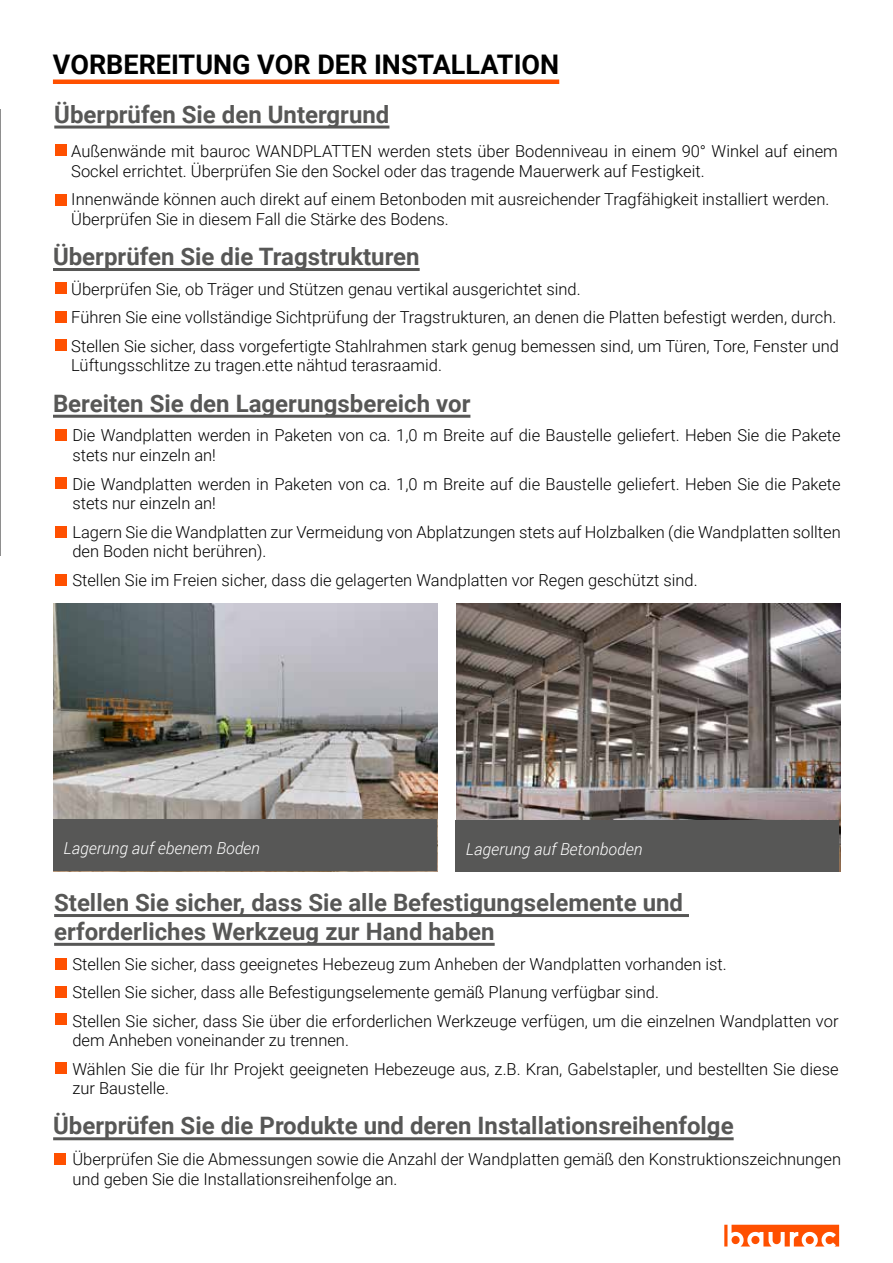
<style>
.page{position:relative;width:893px;height:1263px;background:#fff}
.page>*{position:absolute;margin:0;border:0;box-sizing:border-box;transform-origin:0 0}
.t1{font:700 27px "Roboto";color:#000}
.t2{font:700 24px/28.8px "Roboto";color:#575756}
.t3{font:300 16.5px/19.8px "Roboto";color:#000}
.t4{font:italic 300 16.5px "Roboto";color:#fff}
</style>
<div class="page">
<svg style="left:724px;top:1225px;width:115px;height:21px"></svg>
<hr style="left:54px;top:914px;width:635px;height:3px;background:#575756">
<hr style="left:54px;top:943px;width:441px;height:3px;background:#575756">
<div style="left:55px;top:145px;width:11px;height:11px;background:#ff5000"></div>
<div style="left:55px;top:194px;width:11px;height:11px;background:#ff5000"></div>
<div style="left:55px;top:958px;width:12px;height:11px;background:#ff5000"></div>
<div style="left:55px;top:986px;width:12px;height:12px;background:#ff5000"></div>
<div style="left:55px;top:1013px;width:12px;height:12px;background:#ff5000"></div>
<hr style="left:53px;top:1137px;width:681px;height:3px;background:#575756">
<div style="left:55px;top:283px;width:11px;height:11px;background:#ff5000"></div>
<div style="left:55px;top:311px;width:11px;height:11px;background:#ff5000"></div>
<div style="left:55px;top:339px;width:11px;height:12px;background:#ff5000"></div>
<div style="left:55px;top:1062px;width:12px;height:12px;background:#ff5000"></div>
<div style="left:55px;top:1153px;width:11px;height:11px;background:#ff5000"></div>
<div style="left:55px;top:429px;width:12px;height:11px;background:#ff5000"></div>
<div style="left:55px;top:526px;width:12px;height:12px;background:#ff5000"></div>
<div style="left:55px;top:575px;width:12px;height:11px;background:#ff5000"></div>
<div style="left:55px;top:478px;width:12px;height:11px;background:#ff5000"></div>
<hr style="left:54px;top:126px;width:335px;height:3px;background:#575756">
<hr style="left:53px;top:268px;width:367px;height:3px;background:#575756">
<hr style="left:53px;top:415px;width:417px;height:3px;background:#575756">
<hr style="left:53px;top:80px;width:506px;height:4px;background:#ff5000">
<img style="left:54px;top:603px;width:383px;height:268px">
<img style="left:457px;top:603px;width:383px;height:268px">
<div style="left:53px;top:820px;width:383px;height:51px;background:#575756"></div>
<div style="left:455px;top:820px;width:384px;height:51px;background:#575756"></div>
<img style="left:0;top:109px;width:1px;height:447px">
<h1 class="t1" style="left:53px;top:46px;width:508px">VORBEREITUNG VOR DER INSTALLATION</h1>
<h2 class="t2" style="left:54px;top:99px;width:337px">Überprüfen Sie den Untergrund</h2>
<p class="t3" style="left:71px;top:141px;width:768px">Außenwände mit bauroc WANDPLATTEN werden stets über Bodenniveau in einem 90° Winkel auf einem<br>Sockel errichtet. Überprüfen Sie den Sockel oder das tragende Mauerwerk auf Festigkeit.</p>
<p class="t3" style="left:71px;top:189px;width:760px">Innenwände können auch direkt auf einem Betonboden mit ausreichender Tragfähigkeit installiert werden.<br>Überprüfen Sie in diesem Fall die Stärke des Bodens.</p>
<h2 class="t2" style="left:53px;top:241px;width:368px">Überprüfen Sie die Tragstrukturen</h2>
<p class="t3" style="left:71px;top:274px;width:769px;line-height:28.3px">Überprüfen Sie, ob Träger und Stützen genau vertikal ausgerichtet sind.<br>Führen Sie eine vollständige Sichtprüfung der Tragstrukturen, an denen die Platten befestigt werden, durch.<br>Stellen Sie sicher, dass vorgefertigte Stahlrahmen stark genug bemessen sind, um Türen, Tore, Fenster und</p>
<p class="t3" style="left:71px;top:355px;width:372px">Lüftungsschlitze zu tragen.ette nähtud terasraamid.</p>
<h2 class="t2" style="left:53px;top:388px;width:419px">Bereiten Sie den Lagerungsbereich vor</h2>
<p class="t3" style="left:72px;top:425px;width:770px">Die Wandplatten werden in Paketen von ca. 1,0 m Breite auf die Baustelle geliefert. Heben Sie die Pakete stets nur einzeln an!</p>
<p class="t3" style="left:72px;top:473px;width:770px">Die Wandplatten werden in Paketen von ca. 1,0 m Breite auf die Baustelle geliefert. Heben Sie die Pakete stets nur einzeln an!</p>
<p class="t3" style="left:72px;top:521px;width:770px">Lagern Sie die Wandplatten zur Vermeidung von Abplatzungen stets auf Holzbalken (die Wandplatten sollten den Boden nicht berühren).</p>
<p class="t3" style="left:72px;top:569px;width:627px">Stellen Sie im Freien sicher, dass die gelagerten Wandplatten vor Regen geschützt sind.</p>
<p class="t4" style="left:64px;top:837px;width:198px">Lagerung auf ebenem Boden</p>
<p class="t4" style="left:466px;top:838px;width:178px">Lagerung auf Betonboden</p>
<h2 class="t2" style="left:54px;top:887px;width:630px">Stellen Sie sicher, dass Sie alle Befestigungselemente und erforderliches Werkzeug zur Hand haben</h2>
<p class="t3" style="left:72px;top:949px;width:768px;line-height:28.3px">Stellen Sie sicher, dass geeignetes Hebezeug zum Anheben der Wandplatten vorhanden ist.<br>Stellen Sie sicher, dass alle Befestigungselemente gemäß Planung verfügbar sind.<br>Stellen Sie sicher, dass Sie über die erforderlichen Werkzeuge verfügen, um die einzelnen Wandplatten vor</p>
<p class="t3" style="left:72px;top:1026px;width:768px;line-height:28.3px">dem Anheben voneinander zu trennen.<br>Wählen Sie die für Ihr Projekt geeigneten Hebezeuge aus, z.B. Kran, Gabelstapler, und bestellten Sie diese</p>
<p class="t3" style="left:72px;top:1078px;width:98px">zur Baustelle.</p>
<h2 class="t2" style="left:53px;top:1110px;width:682px">Überprüfen Sie die Produkte und deren Installationsreihenfolge</h2>
<p class="t3" style="left:72px;top:1148px;width:770px">Überprüfen Sie die Abmessungen sowie die Anzahl der Wandplatten gemäß den Konstruktionszeichnungen und geben Sie die Installationsreihenfolge an.</p>
</div>
